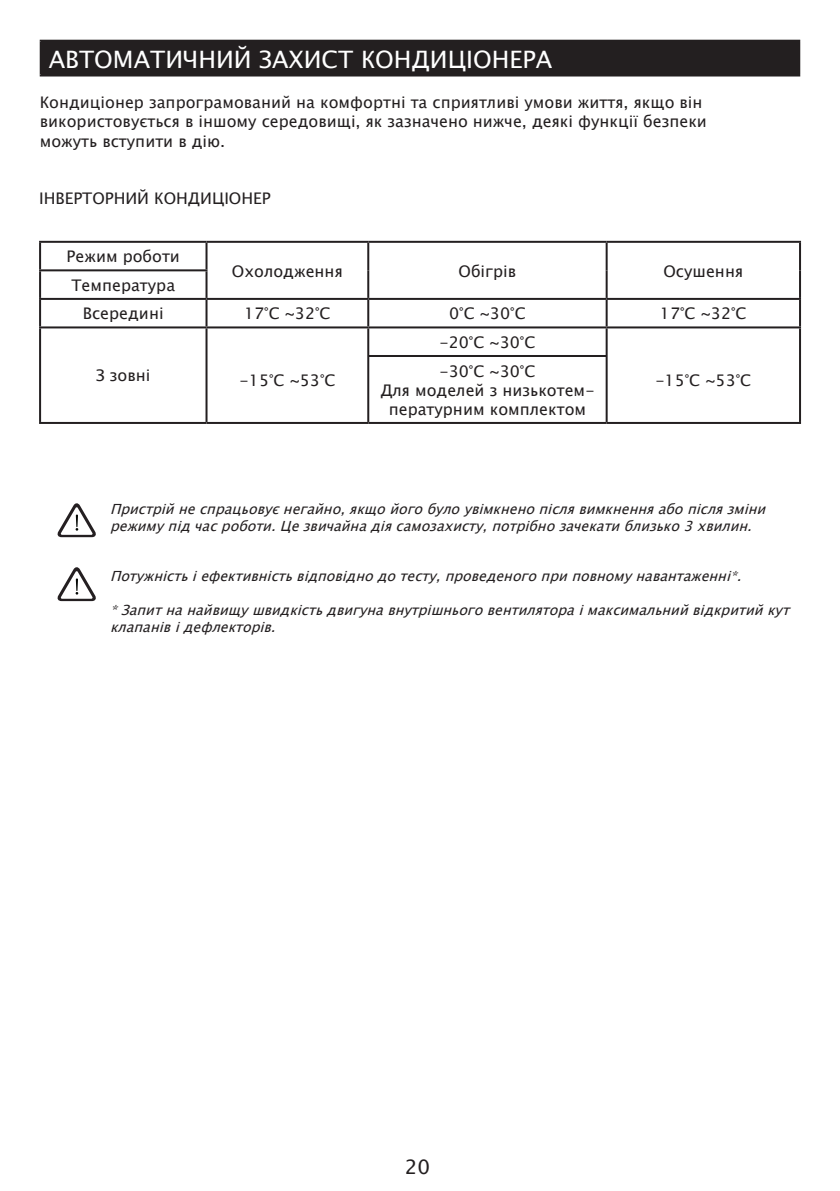
<style>
.page{position:relative;width:840px;height:1191px;background:#fff}
.page>*{position:absolute;margin:0;border:0;box-sizing:border-box;transform-origin:0 0}
.t1{font:24px "Lucida Sans Unicode";color:#fff}
.t2{font:20px "Lucida Sans Unicode";color:#231f20}
.t3{font:16px/19.2px "Lucida Sans Unicode";color:#231f20}
.t4{font:italic 14px/16.8px "Lucida Sans Unicode";color:#231f20}
</style>
<div class="page">
<div style="left:41px;top:41px;width:757px;height:34px;background:#231f20"></div>
<hr style="left:40px;top:40px;width:759px;height:2px;background:#231f20">
<hr style="left:40px;top:42px;width:2px;height:32px;background:#231f20">
<hr style="left:797px;top:42px;width:2px;height:32px;background:#231f20">
<hr style="left:40px;top:74px;width:759px;height:2px;background:#231f20">
<svg style="left:57px;top:503px;width:39px;height:34px"></svg>
<svg style="left:57px;top:567px;width:39px;height:34px"></svg>
<hr style="left:39px;top:241px;width:167px;height:2px;background:#231f20">
<hr style="left:39px;top:243px;width:2px;height:26px;background:#231f20">
<hr style="left:206px;top:241px;width:162px;height:2px;background:#231f20">
<hr style="left:205px;top:243px;width:2px;height:26px;background:#231f20">
<hr style="left:368px;top:241px;width:238px;height:2px;background:#231f20">
<hr style="left:367px;top:243px;width:2px;height:27px;background:#231f20">
<hr style="left:606px;top:241px;width:194px;height:2px;background:#231f20">
<hr style="left:605px;top:243px;width:2px;height:27px;background:#231f20">
<hr style="left:798px;top:243px;width:2px;height:27px;background:#231f20">
<hr style="left:39px;top:269px;width:168px;height:2px;background:#231f20">
<hr style="left:39px;top:271px;width:2px;height:27px;background:#231f20">
<hr style="left:205px;top:271px;width:2px;height:27px;background:#231f20">
<hr style="left:367px;top:270px;width:2px;height:28px;background:#231f20">
<hr style="left:605px;top:270px;width:2px;height:28px;background:#231f20">
<hr style="left:798px;top:270px;width:2px;height:28px;background:#231f20">
<hr style="left:39px;top:298px;width:167px;height:2px;background:#231f20">
<hr style="left:39px;top:300px;width:2px;height:26px;background:#231f20">
<hr style="left:206px;top:298px;width:162px;height:2px;background:#231f20">
<hr style="left:205px;top:300px;width:2px;height:26px;background:#231f20">
<hr style="left:368px;top:298px;width:238px;height:2px;background:#231f20">
<hr style="left:367px;top:300px;width:2px;height:26px;background:#231f20">
<hr style="left:606px;top:298px;width:194px;height:2px;background:#231f20">
<hr style="left:605px;top:300px;width:2px;height:26px;background:#231f20">
<hr style="left:798px;top:300px;width:2px;height:26px;background:#231f20">
<hr style="left:39px;top:326px;width:167px;height:2px;background:#231f20">
<hr style="left:39px;top:328px;width:2px;height:28px;background:#231f20">
<hr style="left:206px;top:326px;width:162px;height:2px;background:#231f20">
<hr style="left:205px;top:328px;width:2px;height:28px;background:#231f20">
<hr style="left:368px;top:326px;width:238px;height:2px;background:#231f20">
<hr style="left:367px;top:328px;width:2px;height:27px;background:#231f20">
<hr style="left:606px;top:326px;width:194px;height:2px;background:#231f20">
<hr style="left:605px;top:328px;width:2px;height:27px;background:#231f20">
<hr style="left:798px;top:328px;width:2px;height:28px;background:#231f20">
<hr style="left:39px;top:356px;width:2px;height:66px;background:#231f20">
<hr style="left:205px;top:356px;width:2px;height:66px;background:#231f20">
<hr style="left:367px;top:355px;width:240px;height:2px;background:#231f20">
<hr style="left:367px;top:357px;width:2px;height:65px;background:#231f20">
<hr style="left:605px;top:357px;width:2px;height:65px;background:#231f20">
<hr style="left:798px;top:356px;width:2px;height:66px;background:#231f20">
<hr style="left:39px;top:422px;width:167px;height:2px;background:#231f20">
<hr style="left:206px;top:422px;width:162px;height:2px;background:#231f20">
<hr style="left:368px;top:422px;width:238px;height:2px;background:#231f20">
<hr style="left:606px;top:422px;width:194px;height:2px;background:#231f20">
<p class="t1" style="left:49px;top:40px;width:505px">АВТОМАТИЧНИЙ ЗАХИСТ КОНДИЦІОНЕРА</p>
<p class="t3" style="left:40px;top:93px;width:668px">Кондиціонер запрограмований на комфортні та сприятливі умови життя, якщо він використовується в іншому середовищі, як зазначено нижче, деякі функції безпеки можуть вступити в дію.</p>
<p class="t3" style="left:39px;top:189px;width:233px">ІНВЕРТОРНИЙ КОНДИЦІОНЕР</p>
<p class="t3" style="left:67px;top:247px;width:115px">Режим роботи</p>
<p class="t3" style="left:232px;top:261px;width:112px">Охолодження</p>
<p class="t3" style="left:458px;top:261px;width:59px">Обігрів</p>
<p class="t3" style="left:663px;top:261px;width:81px">Осушення</p>
<p class="t3" style="left:71px;top:276px;width:105px">Температура</p>
<p class="t3" style="left:83px;top:304px;width:82px">Всередині</p>
<p class="t3" style="left:244px;top:304px;width:88px">17°С ~32°С</p>
<p class="t3" style="left:449px;top:304px;width:78px">0°С ~30°С</p>
<p class="t3" style="left:659px;top:304px;width:88px">17°С ~32°С</p>
<p class="t3" style="left:96px;top:366px;width:56px">З зовні</p>
<p class="t3" style="left:239px;top:371px;width:97px">-15°С ~53°С</p>
<p class="t3" style="left:439px;top:333px;width:97px">-20°С ~30°С</p>
<p class="t3" style="left:439px;top:361px;width:97px">-30°С ~30°С</p>
<p class="t3" style="left:380px;top:380px;width:216px;text-align:center">Для моделей з низькотем&shy;пературним комплектом</p>
<p class="t3" style="left:655px;top:371px;width:97px">-15°С ~53°С</p>
<p class="t4" style="left:110px;top:501px;width:662px">Пристрійнеспрацьовуєнегайно,якщойогобулоувімкненопіслявимкненняабопіслязміни режимупідчасроботи.Цезвичайнадіясамозахисту,потрібнозачекатиблизько3хвилин.</p>
<p class="t4" style="left:110px;top:568px;width:638px">Потужністьіефективністьвідповіднодотесту,проведеногоприповномунавантаженні*.</p>
<p class="t4" style="left:110px;top:602px;width:686px">*Запитнанайвищушвидкістьдвигунавнутрішньоговентилятораімаксимальнийвідкритийкут клапанівідефлекторів.</p>
<p class="t2" style="left:404px;top:1150px;width:27px">20</p>
</div>
